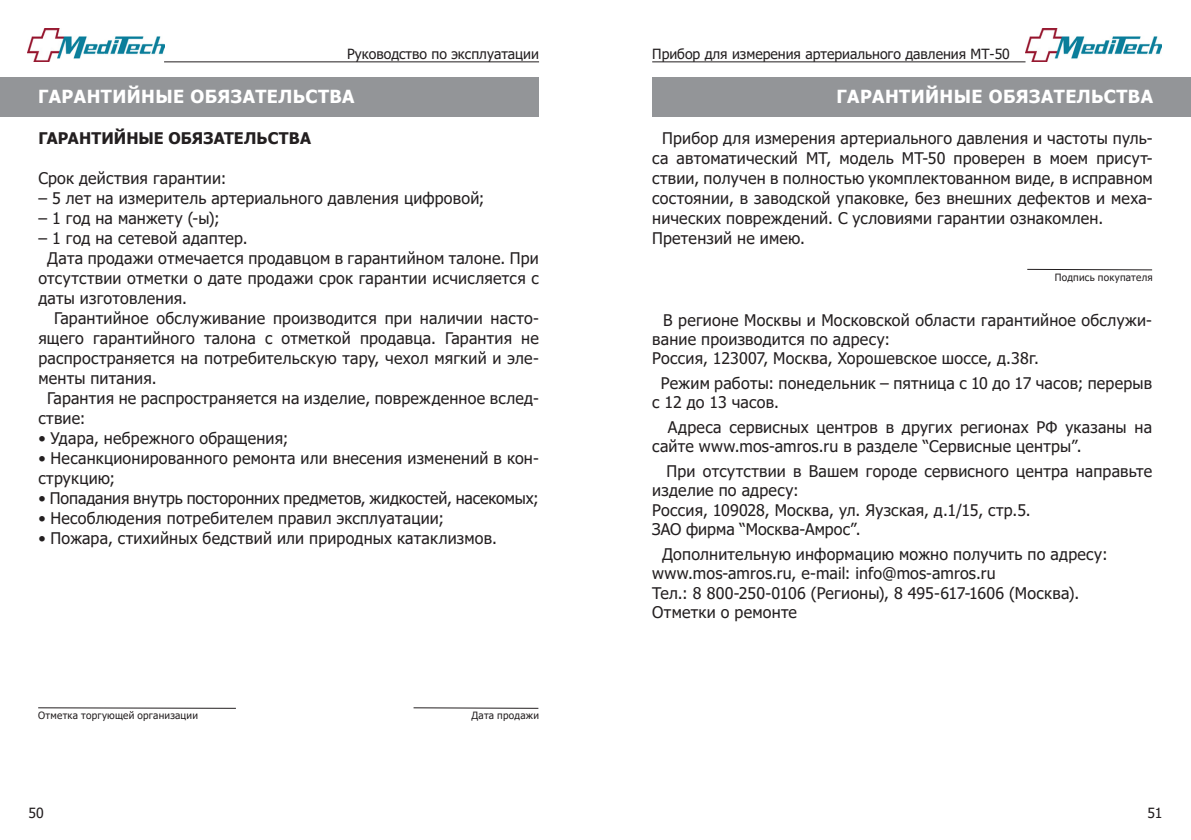
<style>
.page{position:relative;width:1191px;height:840px;background:#fff}
.page>*{position:absolute;margin:0;border:0;box-sizing:border-box;transform-origin:0 0}
.t1{font:700 18px "Tahoma";letter-spacing:.025em;color:#fff}
.t2{font:16px/20px "Tahoma";letter-spacing:.015em;color:#231f20}
.t3{font:16px "Tahoma";letter-spacing:-.005em;color:#231f20}
.t4{font:700 16px "Tahoma";letter-spacing:.005em;color:#231f20}
.t5{font:14px "Tahoma";color:#231f20}
.t6{font:10px "Tahoma";letter-spacing:.02em;color:#231f20}
</style>
<div class="page">
<div style="left:0;top:77px;width:539px;height:40px;background:#939598"></div>
<div style="left:652px;top:77px;width:539px;height:40px;background:#939598"></div>
<img style="left:28px;top:28px;width:136px;height:33px">
<img style="left:1025px;top:29px;width:137px;height:33px">
<hr style="left:164px;top:61px;width:375px;height:1px;background:#231f20">
<hr style="left:652px;top:61px;width:373px;height:1px;background:#231f20">
<hr style="left:1027px;top:269px;width:125px;height:1px;background:#231f20">
<hr style="left:38px;top:707px;width:198px;height:1px;background:#231f20">
<hr style="left:413px;top:707px;width:125px;height:1px;background:#231f20">
<p class="t5" style="left:347px;top:44px;width:193px">Руководство по эксплуатации</p>
<p class="t5" style="left:652px;top:44px;width:359px">Прибор для измерения артериального давления МТ-50</p>
<p class="t1" style="left:38px;top:84px;width:318px">ГАРАНТИЙНЫЕ ОБЯЗАТЕЛЬСТВА</p>
<p class="t1" style="left:836px;top:84px;width:318px">ГАРАНТИЙНЫЕ ОБЯЗАТЕЛЬСТВА</p>
<p class="t2" style="left:652px;top:129px;width:502px;text-align:justify;text-indent:10px">Прибор для измерения артериального давления и частоты пуль&shy;са автоматический МТ, модель МТ-50 проверен в моем присут&shy;ствии, получен в полностью укомплектованном виде, в исправном состоянии, в заводской упаковке, без внешних дефектов и меха&shy;нических повреждений. С условиями гарантии ознакомлен.</p>
<p class="t2" style="left:652px;top:229px;width:154px">Претензий не имею.</p>
<p class="t6" style="left:1054px;top:270px;width:99px">Подпись покупателя</p>
<p class="t2" style="left:652px;top:311px;width:501px;line-height:19.2px;text-indent:11px">В регионе Москвы и Московской области гарантийное обслужи&shy;вание производится по адресу:</p>
<p class="t2" style="left:652px;top:349px;width:388px">Россия, 123007, Москва, Хорошевское шоссе, д.38г.</p>
<p class="t2" style="left:652px;top:374px;width:501px;line-height:19.2px;text-indent:9px">Режим работы: понедельник – пятница с 10 до 17 часов; перерыв с 12 до 13 часов.</p>
<p class="t2" style="left:652px;top:418px;width:501px;line-height:19.2px;text-indent:16px">Адреса сервисных центров в других регионах РФ указаны на сайте www.mos-amros.ru в разделе “Сервисные центры”.</p>
<p class="t2" style="left:652px;top:462px;width:501px;line-height:19.2px;text-indent:14px">При отсутствии в Вашем городе сервисного центра направьте изделие по адресу:</p>
<p class="t2" style="left:652px;top:500px;width:380px">Россия, 109028, Москва, ул. Яузская, д.1/15, стр.5.</p>
<p class="t2" style="left:652px;top:519px;width:210px">ЗАО фирма “Москва-Амрос”.</p>
<p class="t2" style="left:662px;top:544px;width:447px">Дополнительную информацию можно получить по адресу:</p>
<p class="t2" style="left:652px;top:563px;width:345px">www.mos-amros.ru, e-mail: info@mos-amros.ru</p>
<p class="t2" style="left:652px;top:583px;width:428px">Тел.: 8 800-250-0106 (Регионы), 8 495-617-1606 (Москва).</p>
<p class="t4" style="left:38px;top:127px;width:274px">ГАРАНТИЙНЫЕ ОБЯЗАТЕЛЬСТВА</p>
<p class="t2" style="left:38px;top:169px;width:190px">Срок действия гарантии:</p>
<p class="t2" style="left:38px;top:189px;width:448px">– 5 лет на измеритель артериального давления цифровой;</p>
<p class="t2" style="left:38px;top:209px;width:183px">– 1 год на манжету (-ы);</p>
<p class="t2" style="left:38px;top:229px;width:211px">– 1 год на сетевой адаптер.</p>
<p class="t2" style="left:38px;top:249px;width:502px;text-align:justify;text-indent:9px">Дата продажи отмечается продавцом в гарантийном талоне. При отсутствии отметки о дате продажи срок гарантии исчисляется с даты изготовления.</p>
<p class="t2" style="left:38px;top:309px;width:502px;text-align:justify;text-indent:16px">Гарантийное обслуживание производится при наличии насто&shy;ящего гарантийного талона с отметкой продавца. Гарантия не распространяется на потребительскую тару, чехол мягкий и эле&shy;менты питания.</p>
<p class="t2" style="left:38px;top:389px;width:502px;text-indent:9px">Гарантия не распространяется на изделие, поврежденное вслед&shy;ствие:</p>
<p class="t2" style="left:38px;top:429px;width:251px">• Удара, небрежного обращения;</p>
<p class="t2" style="left:38px;top:449px;width:502px">• Несанкционированного ремонта или внесения изменений в кон&shy;струкцию;</p>
<p class="t3" style="left:38px;top:487px;width:502px">• Попадания внутрь посторонних предметов, жидкостей, насекомых;</p>
<p class="t2" style="left:38px;top:509px;width:407px">• Несоблюдения потребителем правил эксплуатации;</p>
<p class="t2" style="left:38px;top:529px;width:460px">• Пожара, стихийных бедствий или природных катаклизмов.</p>
<p class="t6" style="left:38px;top:708px;width:161px">Отметка торгующей организации</p>
<p class="t6" style="left:471px;top:708px;width:69px">Дата продажи</p>
<p class="t2" style="left:652px;top:603px;width:146px">Отметки о ремонте</p>
<p class="t5" style="left:28px;top:803px;width:17px">50</p>
<p class="t5" style="left:1147px;top:803px;width:17px">51</p>
</div>
